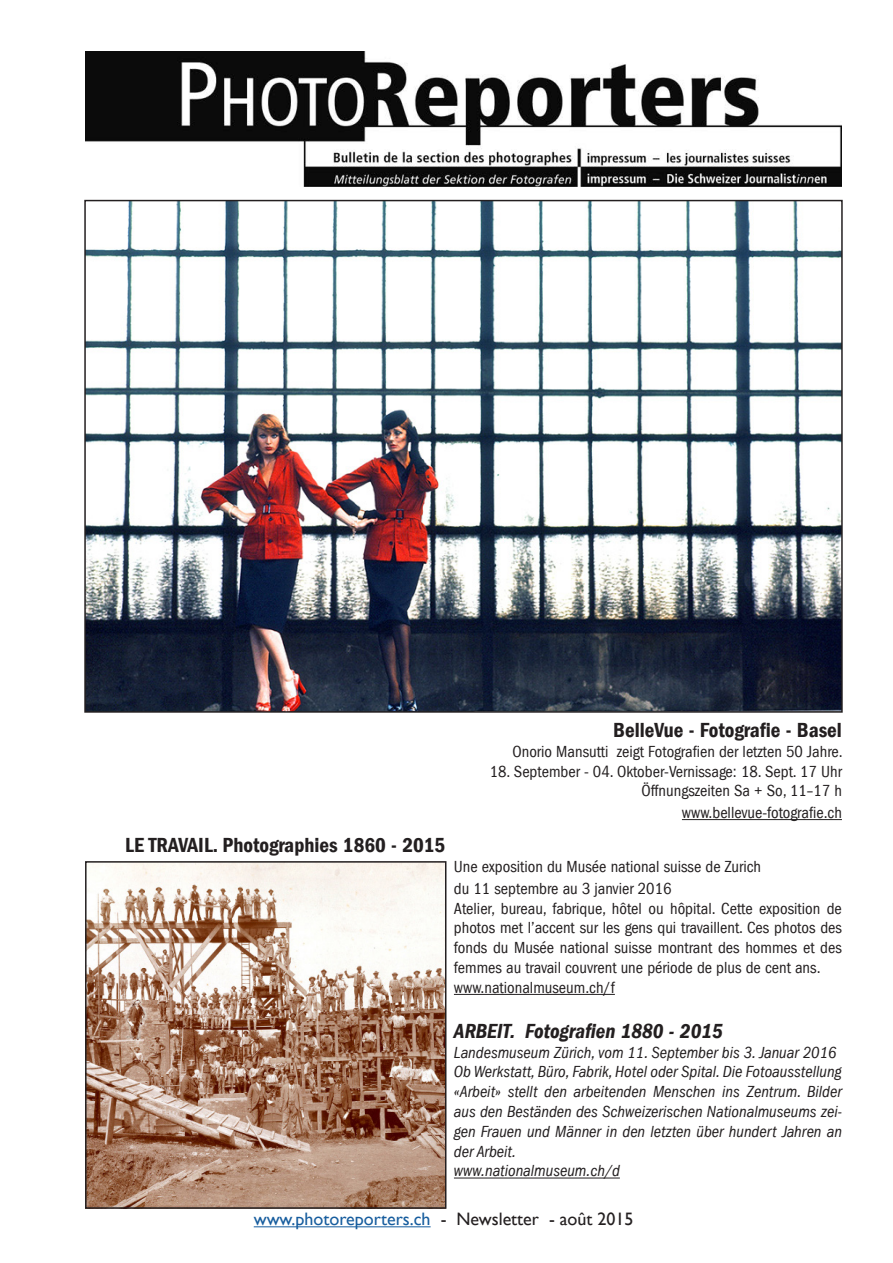
<style>
.page{position:relative;width:893px;height:1263px;background:#fff}
.page>*{position:absolute;margin:0;border:0;box-sizing:border-box;transform-origin:0 0}
.t1{font:600 condensed 21px "Franklin Gothic LT";color:#231f20}
.t2{font:italic 600 condensed 21px "Franklin Gothic LT";color:#231f20}
.t3{font:18px "Gill Sans";color:#175d9e}
.t4{font:condensed 16.5px/19.8px "Franklin Gothic LT";color:#231f20;text-align:justify}
.t5{font:italic condensed 16.5px/19.8px "Franklin Gothic LT";color:#231f20;text-align:justify}
.s1{color:#231f20}
</style>
<div class="page">
<hr style="left:254px;top:1226px;width:177px;height:1px;background:#175d9e">
<img style="left:85px;top:51px;width:757px;height:136px">
<hr style="left:682px;top:819px;width:160px;height:1px;background:#231f20">
<img style="left:88px;top:864px;width:355px;height:342px">
<div style="left:85px;top:861px;width:361px;height:348px;border:2px solid #231f20"></div>
<hr style="left:454px;top:994px;width:161px;height:1px;background:#231f20">
<hr style="left:454px;top:1177px;width:166px;height:1px;background:#231f20">
<img style="left:87px;top:203px;width:753px;height:507px">
<p class="t1" style="left:125px;top:833px;width:322px">LE TRAVAIL. Photographies 1860 - 2015</p>
<p class="t1" style="left:613px;top:718px;width:230px">BelleVue - Fotografie - Basel</p>
<p class="t4" style="left:512px;top:741px;width:332px">Onorio Mansutti zeigt Fotografien der letzten 50 Jahre.</p>
<p class="t4" style="left:490px;top:761px;width:354px">18. September - 04. Oktober-Vernissage: 18. Sept. 17 Uhr</p>
<p class="t4" style="left:641px;top:781px;width:202px">Öffnungszeiten Sa + So, 11–17 h</p>
<p class="t4" style="left:682px;top:803px;width:162px">www.bellevue-fotografie.ch</p>
<p class="t4" style="left:454px;top:857px;width:309px">Une exposition du Musée national suisse de Zurich</p>
<p class="t4" style="left:454px;top:878px;width:219px">du 11 septembre au 3 janvier 2016</p>
<p class="t4" style="left:454px;top:898px;width:390px">Atelier, bureau, fabrique, hôtel ou hôpital. Cette exposition de photos met l’accent sur les gens qui travaillent. Ces photos des fonds du Musée national suisse montrant des hommes et des femmes au travail couvrent une période de plus de cent ans.</p>
<p class="t4" style="left:454px;top:977px;width:162px">www.nationalmuseum.ch/f</p>
<p class="t2" style="left:454px;top:1019px;width:270px">ARBEIT. Fotografien 1880 - 2015</p>
<p class="t5" style="left:454px;top:1042px;width:384px">Landesmuseum Zürich, vom 11. September bis 3. Januar 2016</p>
<p class="t5" style="left:454px;top:1062px;width:389px">Ob Werkstatt, Büro, Fabrik, Hotel oder Spital. Die Fotoausstellung «Arbeit» stellt den arbeitenden Menschen ins Zentrum. Bilder aus den Beständen des Schweizerischen Nationalmuseums zei&shy;gen Frauen und Männer in den letzten über hundert Jahren an der Arbeit.</p>
<p class="t5" style="left:454px;top:1161px;width:167px">www.nationalmuseum.ch/d</p>
<p class="t3" style="left:254px;top:1209px;width:381px">www.photoreporters.ch <span class="s1">- Newsletter - août 2015</span></p>
</div>
